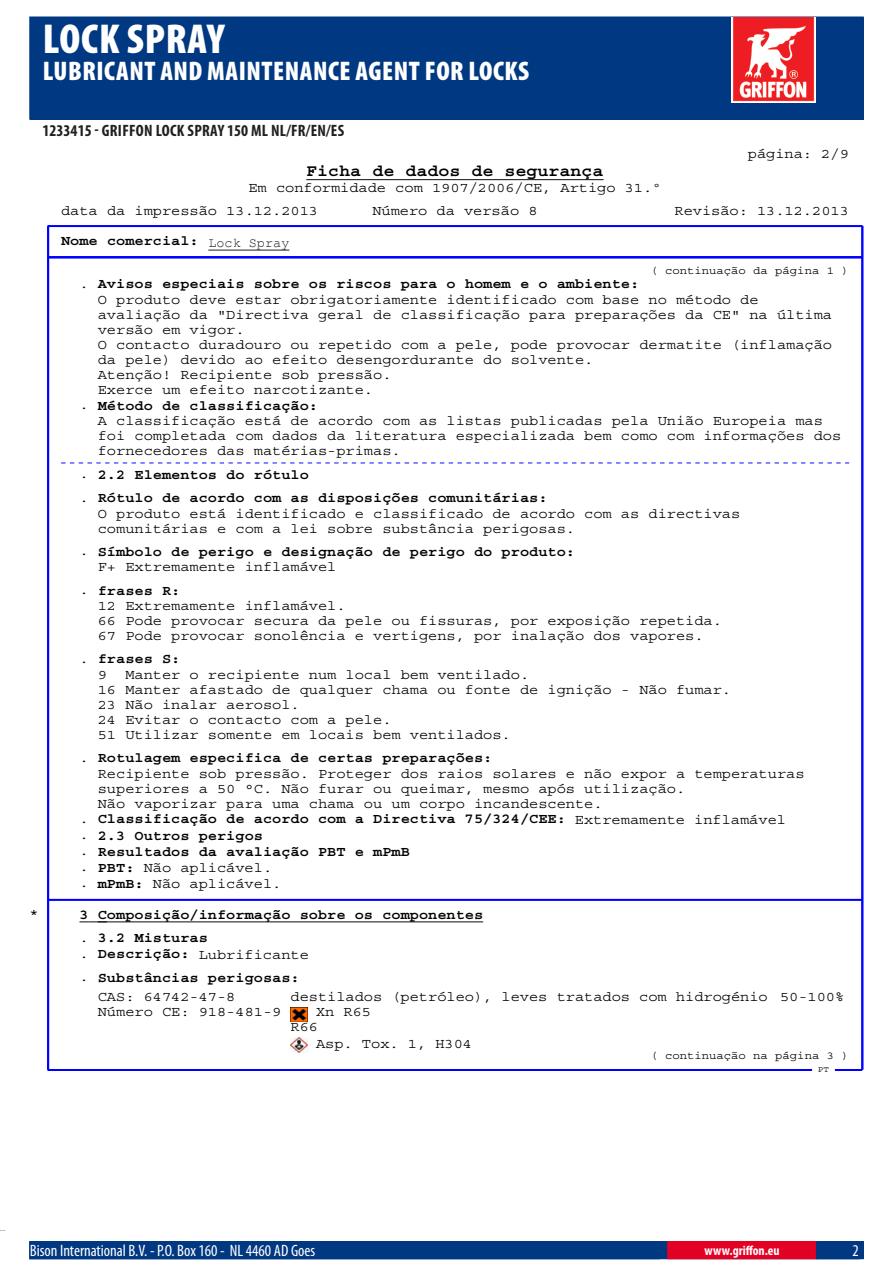
<style>
.page{position:relative;width:893px;height:1263px;background:#fff}
.page>*{position:absolute;margin:0;border:0;box-sizing:border-box;transform-origin:0 0}
.PageHeader{font:900 condensed 42px "Myriad Pro";letter-spacing:.02em;color:#fff}
.PageSubheader{font:900 condensed 27px "Myriad Pro";letter-spacing:.02em;color:#fff}
.t1{font:700 16.8px "Courier";color:#000;scale:1.09 1}
.ContactData{font:condensed 16.5px "Myriad Pro";color:#fff}
.TOCItem{font:700 condensed 16.5px "Myriad Pro";letter-spacing:.02em;color:#231f20}
.t2{font:14.1px/15px "Courier";color:#000;scale:1.09 1}
.t3{font:700 14.1px/23.5px "Courier";color:#000;scale:1.09 1}
.URL{font:700 condensed 13.5px "Myriad Pro";letter-spacing:.015em;color:#fff}
.MSDS_Text{font:13.5px "Courier New";color:#231f20}
.t4{font:11.25px "Courier";color:#000;scale:1.09 1}
.t5{font:8.4px "Courier";color:#000;scale:1.09 1}
.s1{font-weight:400}
.s2{font-weight:700}
</style>
<div class="page">
<hr style="left:306px;top:179px;width:298px;height:1px;background:#000">
<hr style="left:48px;top:226px;width:814px;height:1px;background:#00f">
<hr style="left:48px;top:226px;width:1px;height:31px;background:#00f">
<hr style="left:862px;top:226px;width:1px;height:31px;background:#00f">
<svg style="left:61px;top:463px;width:788px;height:1px"></svg>
<hr style="left:48px;top:899px;width:814px;height:1px;background:#00f">
<hr style="left:48px;top:900px;width:814px;height:1px;background:#00f">
<svg style="left:79px;top:922px;width:19px;height:1px"></svg>
<hr style="left:98px;top:922px;width:385px;height:1px;background:#000">
<img style="left:290px;top:1007px;width:17px;height:15px">
<img style="left:290px;top:1037px;width:17px;height:15px">
<hr style="left:48px;top:257px;width:814px;height:1px;background:#00f">
<hr style="left:48px;top:1069px;width:814px;height:1px;background:#00f">
<hr style="left:48px;top:1070px;width:814px;height:1px;background:#00f">
<svg style="left:812px;top:1069px;width:22px;height:2px"></svg>
<hr style="left:48px;top:257px;width:1px;height:813px;background:#00f">
<hr style="left:862px;top:257px;width:1px;height:813px;background:#00f">
<div style="left:30px;top:17px;width:833px;height:102px;background:#003882"></div>
<img style="left:731px;top:17px;width:85px;height:85px">
<hr style="left:208px;top:250px;width:81px;height:1px;background:#231f20">
<div style="left:30px;top:1242px;width:833px;height:17px;background:#003882"></div>
<div style="left:29px;top:1241px;width:835px;height:18px;border:1px solid #003882"></div>
<div style="left:668px;top:1242px;width:148px;height:17px;background:#e20025"></div>
<div style="left:667px;top:1241px;width:150px;height:18px;border:1px solid #e20025"></div>
<p class="PageHeader" style="left:43px;top:12px;width:183px">LOCK SPRAY</p>
<p class="PageSubheader" style="left:43px;top:53px;width:487px">LUBRICANT AND MAINTENANCE AGENT FOR LOCKS</p>
<p class="TOCItem" style="left:43px;top:120px;width:303px">1233415 - Griffon Lock Spray 150 ml NL/FR/EN/ES</p>
<p class="t2" style="left:748px;top:146px;width:94px">página: 2/9</p>
<p class="t1" style="left:306px;top:162px;width:274px">Ficha de dados de segurança</p>
<p class="t2" style="left:61px;top:177px;width:552px;line-height:22.6px;text-indent:187px">Em conformidade com 1907/2006/CE, Artigo 31.º data da impressão 13.12.2013</p>
<p class="t2" style="left:372px;top:203px;width:153px">Número da versão 8</p>
<p class="t2" style="left:674px;top:203px;width:161px">Revisão: 13.12.2013</p>
<p class="t3" style="left:61px;top:230px;width:212px">Nome comercial: Lockspray</p>
<p class="MSDS_Text" style="left:208px;top:234px;width:82px">Lock Spray</p>
<p class="t4" style="left:651px;top:265px;width:183px">( continuação da página 1 )</p>
<p class="t3" style="left:79px;top:273px;width:515px"><span class="s1">.</span> Avisos especiais sobre os riscos para o homem e o ambiente:</p>
<p class="t2" style="left:98px;top:292px;width:608px">O produto deve estar obrigatoriamente identificado com base no método de</p>
<p class="t2" style="left:98px;top:307px;width:675px">avaliação da "Directiva geral de classificação para preparações da CE" na última</p>
<p class="t2" style="left:98px;top:322px;width:136px">versão em vigor.</p>
<p class="t2" style="left:98px;top:338px;width:675px">O contacto duradouro ou repetido com a pele, pode provocar dermatite (inflamação</p>
<p class="t2" style="left:98px;top:353px;width:456px">da pele) devido ao efeito desengordurante do solvente.</p>
<p class="t2" style="left:98px;top:368px;width:271px">Atenção! Recipiente sob pressão.</p>
<p class="t2" style="left:98px;top:383px;width:254px">Exerce um efeito narcotizante.</p>
<p class="t3" style="left:79px;top:394px;width:220px"><span class="s1">.</span> Método de classificação:</p>
<p class="t2" style="left:98px;top:414px;width:667px">A classificação está de acordo com as listas publicadas pela União Europeia mas</p>
<p class="t2" style="left:98px;top:429px;width:684px">foi completada com dados da literatura especializada bem como com informações dos</p>
<p class="t2" style="left:98px;top:444px;width:279px">fornecedores das matérias-primas.</p>
<p class="t3" style="left:79px;top:463px;width:431px"><span class="s1">.</span> 2.2 Elementos do rótulo<br><span class="s1">.</span> Rótulo de acordo com as disposições comunitárias:</p>
<p class="t2" style="left:98px;top:506px;width:591px">O produto está identificado e classificado de acordo com as directivas comunitárias e com a lei sobre substância perigosas.</p>
<p class="t3" style="left:98px;top:544px;width:439px;line-height:15.5px;text-indent:-18px"><span class="s1">.</span> Símbolo de perigo e designação de perigo do produto:<br><span class="s1">F+ Extremamente inflamável</span></p>
<p class="t2" style="left:98px;top:583px;width:574px;text-indent:-18px">. <span class="s2">frases R:<br></span>12 Extremamente inflamável.<br>66 Pode provocar secura da pele ou fissuras, por exposição repetida.<br>67 Pode provocar sonolência e vertigens, por inalação dos vapores.</p>
<p class="t3" style="left:98px;top:652px;width:77px;line-height:15.5px;text-indent:-18px"><span class="s1">.</span> frases S:<br><span class="s1">9</span></p>
<p class="t2" style="left:98px;top:667px;width:582px;text-indent:28px">Manter o recipiente num local bem ventilado.<br>16 Manter afastado de qualquer chama ou fonte de ignição - Não fumar.<br>23 Não inalar aerosol.<br>24 Evitar o contacto com a pele.<br>51 Utilizar somente em locais bem ventilados.</p>
<p class="t3" style="left:79px;top:746px;width:380px"><span class="s1">.</span> Rotulagem especifica de certas preparações:</p>
<p class="t2" style="left:98px;top:766px;width:650px">Recipiente sob pressão. Proteger dos raios solares e não expor a temperaturas</p>
<p class="t2" style="left:98px;top:781px;width:540px">superiores a 50 °C. Não furar ou queimar, mesmo após utilização.</p>
<p class="t2" style="left:98px;top:796px;width:465px">Não vaporizar para uma chama ou um corpo incandescente.</p>
<p class="t3" style="left:79px;top:808px;width:650px"><span class="s1">.</span> Classificação de acordo com a Directiva 75/324/CEE: <span class="s1">Extremamente inflamável</span></p>
<p class="t3" style="left:79px;top:824px;width:170px"><span class="s1">.</span> 2.3 Outros perigos</p>
<p class="t3" style="left:79px;top:840px;width:305px"><span class="s1">.</span> Resultados da avaliação PBT e mPmB</p>
<p class="t2" style="left:79px;top:860px;width:178px">. <span class="s2">PBT:</span> Não aplicável.</p>
<p class="t2" style="left:79px;top:876px;width:187px">. <span class="s2">mPmB:</span> Não aplicável.</p>
<p class="t2" style="left:30px;top:907px;width:10px">*</p>
<p class="t3" style="left:79px;top:903px;width:372px">3 Composição/informação sobre os componentes <span class="s1">.</span> 3.2 Misturas</p>
<p class="t3" style="left:79px;top:943px;width:212px"><span class="s1">.</span> Descrição: <span class="s1">Lubrificante .</span> Substâncias perigosas:</p>
<p class="t2" style="left:98px;top:990px;width:170px">CAS: 64742-47-8<br>Número CE: 918-481-9</p>
<p class="t2" style="left:290px;top:990px;width:439px">destilados (petróleo), leves tratados com hidrogénio</p>
<p class="t2" style="left:316px;top:1005px;width:52px">Xn R65</p>
<p class="t2" style="left:780px;top:990px;width:60px">50-100%</p>
<p class="t2" style="left:290px;top:1020px;width:27px">R66</p>
<p class="t2" style="left:316px;top:1037px;width:145px">Asp. Tox. 1, H304</p>
<p class="t4" style="left:651px;top:1050px;width:183px">( continuação na página 3 )</p>
<p class="t5" style="left:818px;top:1065px;width:12px">PT</p>
<p class="ContactData" style="left:30px;top:1241px;width:287px">Bison International B.V. - P.O. Box 1 60 - NL 4460 AD Goes</p>
<p class="URL" style="left:704px;top:1242px;width:77px">www.griffon.eu</p>
</div>
